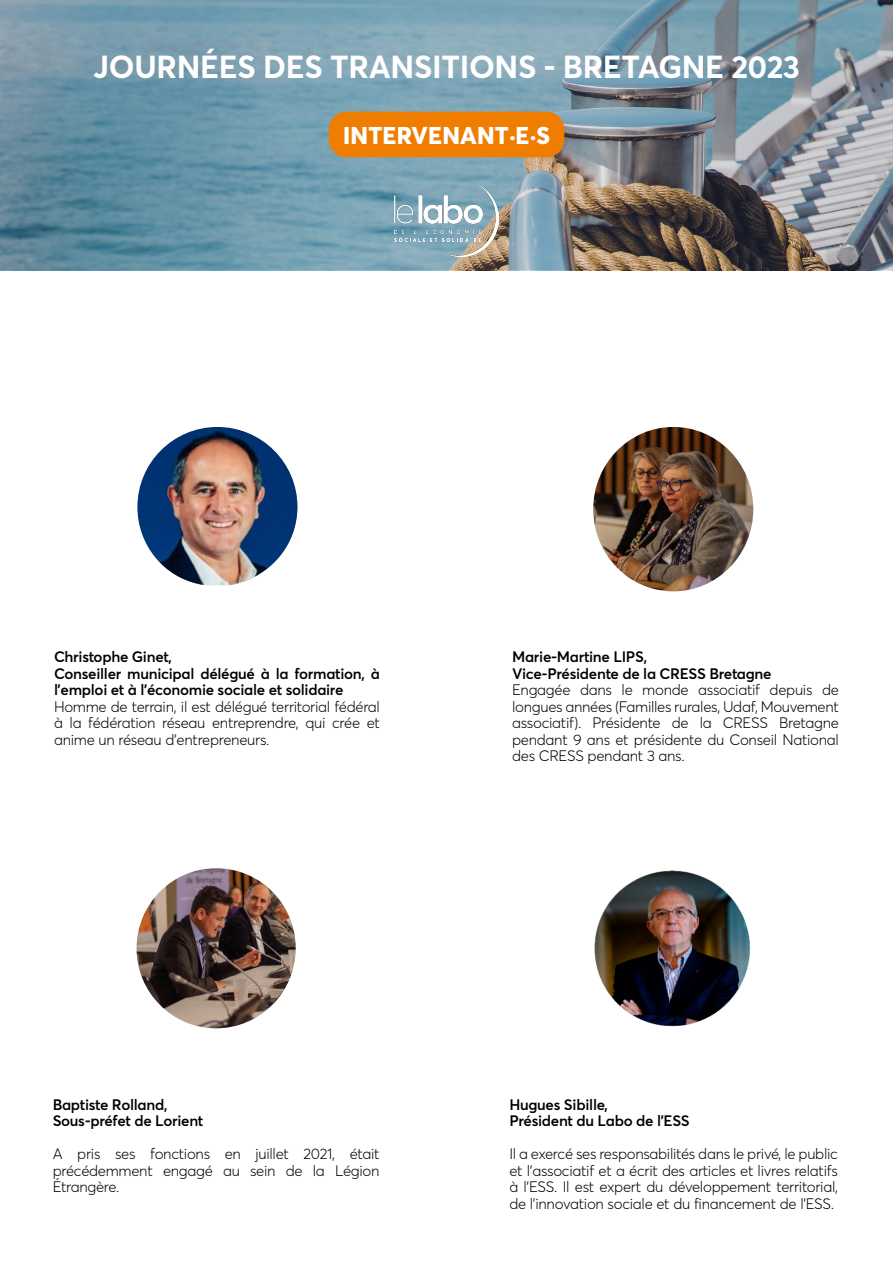
<style>
.page{position:relative;width:893px;height:1263px;background:#fff}
.page>*{position:absolute;margin:0;border:0;box-sizing:border-box;transform-origin:0 0}
.t1{font:700 31.5px "Averta Std";letter-spacing:-.01em;color:#fff}
.t2{font:800 24px "Averta Std";letter-spacing:.01em;color:#fff}
.t3{font:300 15px/16.5px "Averta Std";letter-spacing:-.02em;color:#000;text-align:justify}
.t4{font:600 15px/16.5px "Averta Std";letter-spacing:-.02em;color:#000}
</style>
<div class="page">
<img style="left:137px;top:427px;width:160px;height:158px">
<img style="left:593px;top:427px;width:160px;height:164px">
<svg style="left:0;top:0;width:893px;height:269px;background:#75919e"></svg>
<img style="left:137px;top:868px;width:159px;height:160px">
<img style="left:594px;top:870px;width:157px;height:157px">
<div style="left:329px;top:112px;width:235px;height:45px;background:#ef7d00;border-radius:18px"></div>
<img style="left:394px;top:184px;width:105px;height:73px">
<h1 class="t1" style="left:93px;top:47px;width:708px">JOURNÉES DES TRANSITIONS - BRETAGNE 2023</h1>
<h2 class="t2" style="left:343px;top:120px;width:208px">INTERVENANT·E·S</h2>
<p class="t4" style="left:54px;top:648px;width:328px">Christophe Ginet,<br>Conseiller municipal délégué à la formation, à l’emploi et à l’économie sociale et solidaire</p>
<p class="t3" style="left:54px;top:698px;width:328px">Homme de terrain, il est délégué territorial fédéral à la fédération réseau entreprendre, qui crée et anime un réseau d’entrepreneurs.</p>
<p class="t4" style="left:512px;top:648px;width:261px">Marie-Martine LIPS,<br>Vice-Présidente de la CRESS Bretagne</p>
<p class="t3" style="left:512px;top:681px;width:328px">Engagée dans le monde associatif depuis de longues années (Familles rurales, Udaf, Mouvement associatif). Présidente de la CRESS Bretagne pendant 9 ans et présidente du Conseil National des CRESS pendant 3 ans.</p>
<p class="t4" style="left:53px;top:1096px;width:152px">Baptiste Rolland,<br>Sous-préfet de Lorient</p>
<p class="t3" style="left:53px;top:1146px;width:328px">A pris ses fonctions en juillet 2021, était précédemment engagé au sein de la Légion Étrangère.</p>
<p class="t4" style="left:509px;top:1096px;width:182px">Hugues Sibille,<br>Président du Labo de l’ESS</p>
<p class="t3" style="left:509px;top:1146px;width:330px">Il a exercé ses responsabilités dans le privé, le public et l’associatif et a écrit des articles et livres relatifs à l’ESS. Il est expert du développement territorial, de l’innovation sociale et du financement de l’ESS.</p>
</div>
